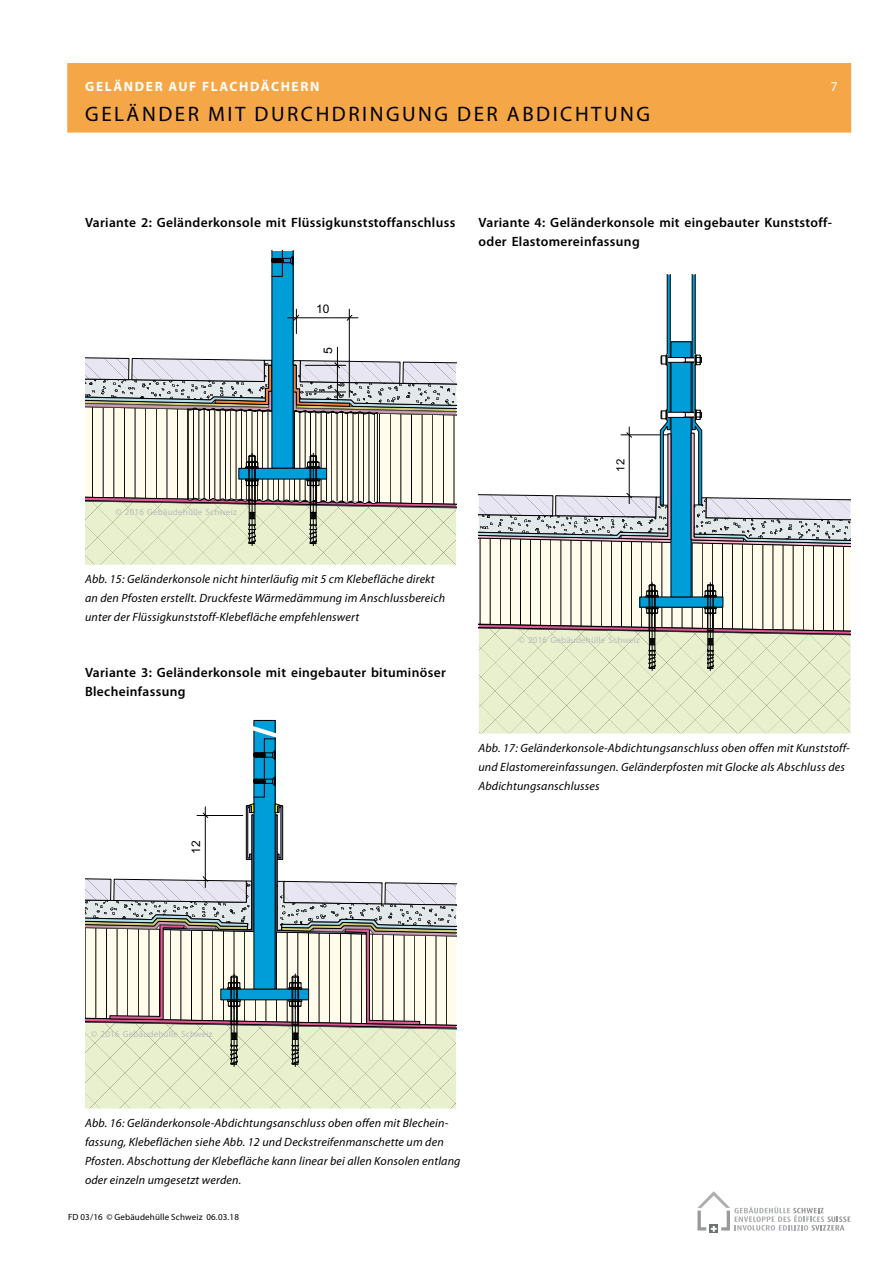
<style>
.page{position:relative;width:893px;height:1263px;background:#fff}
.page>*{position:absolute;margin:0;border:0;box-sizing:border-box;transform-origin:0 0}
.t1{font:21px "Myriad Pro";letter-spacing:.12em;color:#000}
.t2{font:600 13.5px/18.8px "Myriad Pro";letter-spacing:.025em;color:#000}
.t3{font:700 13.5px "Myriad Pro";letter-spacing:.12em;color:#fff}
.t4{font:13.5px "Myriad Pro";color:#fff}
.t5{font:italic 12px/18.8px "Myriad Pro";letter-spacing:.015em;color:#000}
.t6{font:11.85px "Arial";color:#000}
.t7{font:11.85px "Arial";color:#000;scale:1.04 1}
.t8{font:11.25px "Arial";color:#000}
.t9{font:9px "Myriad Pro";letter-spacing:.02em;color:#b9bbbc}
.t10{font:9px "Myriad Pro";letter-spacing:.02em;color:#000}
</style>
<div class="page">
<div style="left:67px;top:63px;width:784px;height:70px;background:#f5a748;border:2px solid #f5a748"></div>
<svg style="left:85px;top:725px;width:371px;height:383px"></svg>
<svg style="left:479px;top:275px;width:371px;height:458px"></svg>
<svg style="left:85px;top:251px;width:371px;height:314px"></svg>
<div style="left:316px;top:302px;width:13px;height:14px;background:#fff"></div>
<div style="left:709px;top:1224px;width:9px;height:9px;background:#707172"></div>
<svg style="left:697px;top:1191px;width:153px;height:41px"></svg>
<p class="t3" style="left:85px;top:79px;width:236px">GELÄNDER AUF FLACHDÄCHERN</p>
<p class="t4" style="left:831px;top:79px;width:8px">7</p>
<h1 class="t1" style="left:85px;top:102px;width:566px">GELÄNDER MIT DURCHDRINGUNG DER ABDICHTUNG</h1>
<p class="t2" style="left:85px;top:213px;width:372px">Variante 2: Geländerkonsole mit Flüssigkunststoffanschluss</p>
<p class="t6" style="left:316px;top:302px;width:15px">10</p>
<p class="t7" style="left:321px;top:354px;width:8px;rotate:-90deg">5</p>
<p class="t2" style="left:479px;top:213px;width:355px">Variante 4: Geländerkonsole mit eingebauter Kunststoff&shy;oder Elastomereinfassung</p>
<p class="t9" style="left:116px;top:507px;width:123px">© 2016 Gebäudehülle Schweiz</p>
<p class="t5" style="left:85px;top:570px;width:362px">Abb. 15: Geländerkonsole nicht hinterläufig mit 5 cm Klebefläche direkt an den Pfosten erstellt. Druckfeste Wärmedämmung im Anschlussbereich unter der Flüssigkunststoff-Klebefläche empfehlenswert</p>
<p class="t2" style="left:85px;top:663px;width:362px">Variante 3: Geländerkonsole mit eingebauter bituminöser<br>Blecheinfassung</p>
<p class="t6" style="left:189px;top:854px;width:15px;rotate:-90deg">12</p>
<p class="t8" style="left:614px;top:472px;width:14px;rotate:-90deg">12</p>
<p class="t9" style="left:519px;top:635px;width:123px">© 2016 Gebäudehülle Schweiz</p>
<p class="t5" style="left:478px;top:739px;width:373px">Abb. 17: Geländerkonsole-Abdichtungsanschluss oben offen mit Kunststoff&shy;und Elastomereinfassungen. Geländerpfosten mit Glocke als Abschluss des<br>Abdichtungsanschlusses</p>
<p class="t9" style="left:91px;top:1029px;width:123px">© 2016 Gebäudehülle Schweiz</p>
<p class="t5" style="left:85px;top:1114px;width:377px">Abb. 16: Geländerkonsole-Abdichtungsanschluss oben offen mit Blechein&shy;fassung, Klebeflächen siehe Abb. 12 und Deckstreifenmanschette um den Pfosten. Abschottung der Klebefläche kann linear bei allen Konsolen entlang oder einzeln umgesetzt werden.</p>
<p class="t10" style="left:68px;top:1212px;width:173px">FD 03/16 © Gebäudehülle Schweiz 06.03.18</p>
</div>
